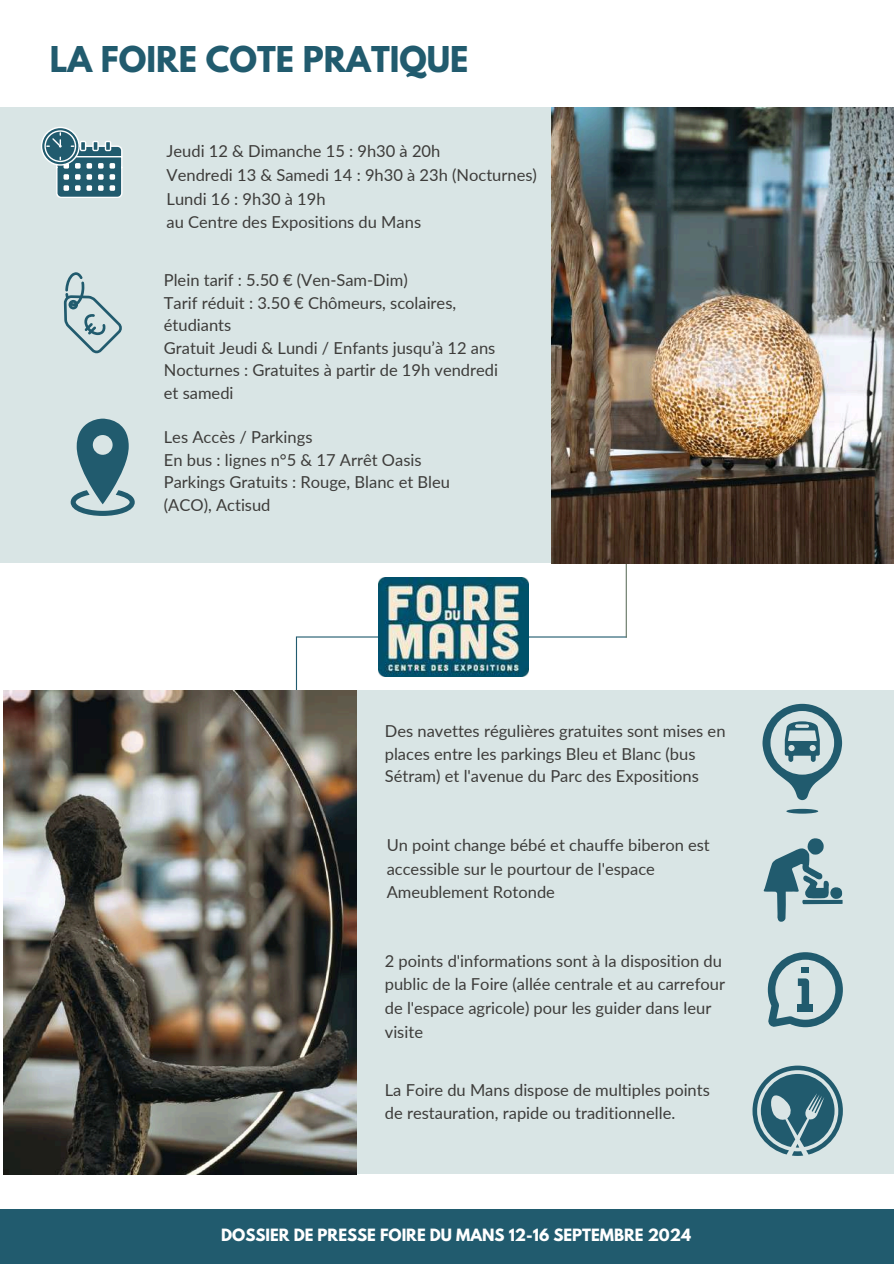
<style>
.page{position:relative;width:894px;height:1264px;background:#fff}
.page>*{position:absolute;margin:0;border:0;box-sizing:border-box;transform-origin:0 0}
.t1{font:700 31.5px "League Spartan";color:#215b6e}
.t2{font:16.5px/22.5px "Lato";color:#3d3c3a}
.t3{font:700 15px "League Spartan";color:#fff}
</style>
<div class="page">
<div style="left:357px;top:690px;width:536px;height:484px;background:#d9e5e5"></div>
<div style="left:0;top:107px;width:551px;height:456px;background:#d9e5e5"></div>
<svg style="left:41px;top:127px;width:82px;height:71px"></svg>
<svg style="left:64px;top:272px;width:58px;height:81px"></svg>
<svg style="left:71px;top:418px;width:64px;height:98px"></svg>
<svg style="left:763px;top:838px;width:79px;height:84px"></svg>
<svg style="left:752px;top:1065px;width:90px;height:90px"></svg>
<svg style="left:767px;top:952px;width:75px;height:75px"></svg>
<svg style="left:762px;top:703px;width:79px;height:110px"></svg>
<hr style="left:296px;top:636px;width:1px;height:294px;background:#215b6e">
<hr style="left:297px;top:636px;width:329px;height:1px;background:#215b6e">
<hr style="left:625px;top:429px;width:1px;height:208px;background:#657664">
<img style="left:551px;top:107px;width:342px;height:456px">
<img style="left:3px;top:690px;width:353px;height:484px">
<div style="left:0;top:1209px;width:893px;height:54px;background:#215b6e"></div>
<img style="left:378px;top:577px;width:150px;height:99px">
<h1 class="t1" style="left:50px;top:43px;width:420px">LA FOIRE COTE PRATIQUE</h1>
<p class="t2" style="left:166px;top:139px;width:372px;line-height:23.7px">Jeudi 12 &amp; Dimanche 15 : 9h30 à 20h<br>Vendredi 13 &amp; Samedi 14 : 9h30 à 23h (Nocturnes)<br>Lundi 16 : 9h30 à 19h<br>au Centre des Expositions du Mans</p>
<p class="t2" style="left:164px;top:268px;width:336px">Plein tarif : 5.50 € (Ven-Sam-Dim)<br>Tarif réduit : 3.50 € Chômeurs, scolaires, étudiants<br>Gratuit Jeudi &amp; Lundi / Enfants jusqu’à 12 ans<br>Nocturnes : Gratuites à partir de 19h vendredi et samedi</p>
<p class="t2" style="left:164px;top:426px;width:287px">Les Accès / Parkings<br>En bus : lignes n°5 &amp; 17 Arrêt Oasis<br>Parkings Gratuits : Rouge, Blanc et Bleu (ACO), Actisud</p>
<p class="t2" style="left:385px;top:719px;width:342px">Des navettes régulières gratuites sont mises en places entre les parkings Bleu et Blanc (bus<br>Sétram) et l'avenue du Parc des Expositions</p>
<p class="t2" style="left:386px;top:832px;width:324px;line-height:23.7px">Un point change bébé et chauffe biberon est accessible sur le pourtour de l'espace<br>Ameublement Rotonde</p>
<p class="t2" style="left:385px;top:948px;width:341px;line-height:23.7px">2 points d'informations sont à la disposition du public de la Foire (allée centrale et au carrefour de l'espace agricole) pour les guider dans leur visite</p>
<p class="t2" style="left:385px;top:1077px;width:326px;line-height:23.7px">La Foire du Mans dispose de multiples points de restauration, rapide ou traditionnelle.</p>
<p class="t3" style="left:221px;top:1227px;width:471px">DOSSIER DE PRESSE FOIRE DU MANS 12-16 SEPTEMBRE 2024</p>
</div>
